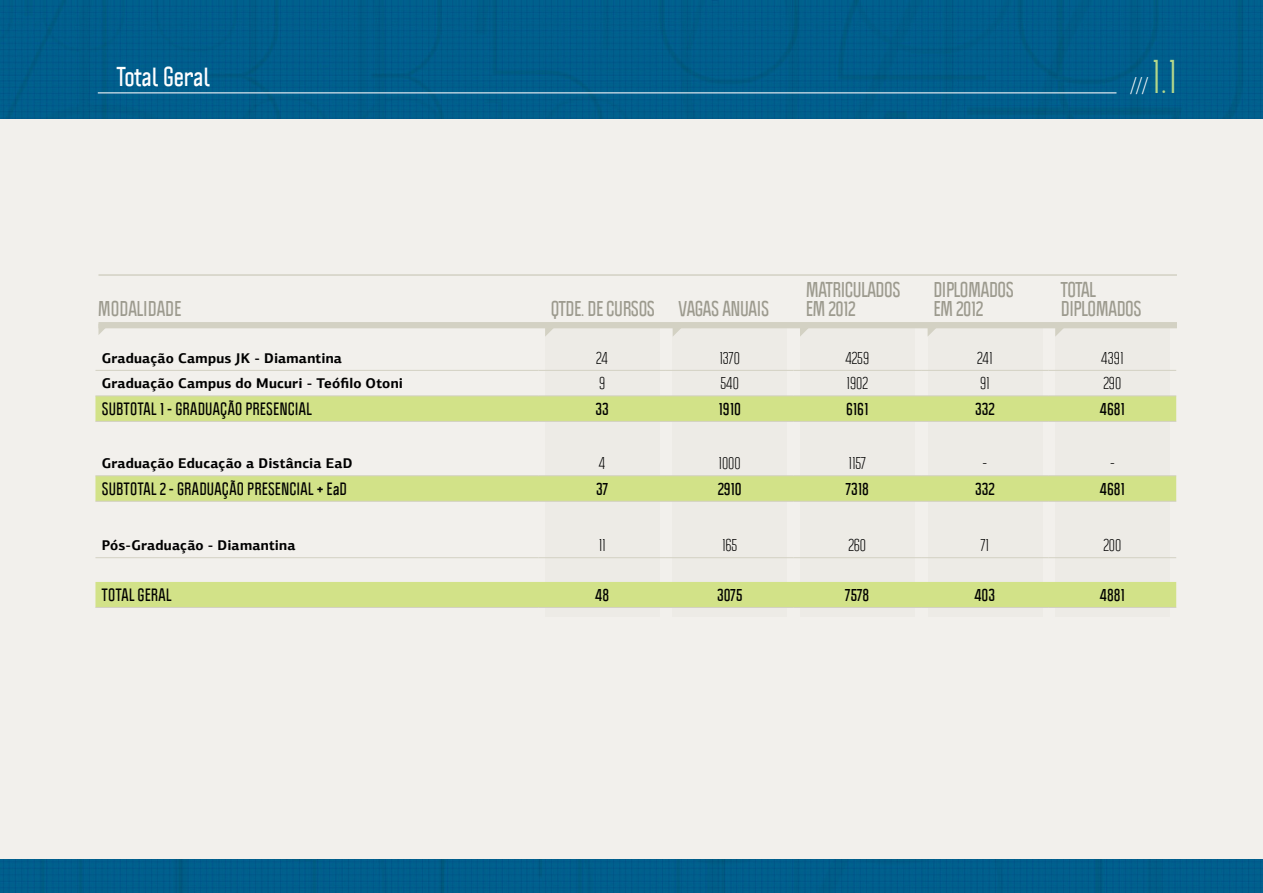
<style>
.page{position:relative;width:1263px;height:893px;background:#fff}
.page>*{position:absolute;margin:0;border:0;box-sizing:border-box;transform-origin:0 0}
.t1{font:43.35px "Politica";color:#b4d88b}
.t2{font:700 24px "Politica";color:#fff}
.t3{font:700 18.75px/18.8px "Politica";letter-spacing:-.02em;color:#9c9a8e}
.t4{font:700 18.75px "Politica";color:#9c9a8e}
.t5{font:18.6px "Politica";color:#fff}
.t6{font:700 15.6px "Politica";letter-spacing:.02em;color:#000}
.t7{font:15.6px "Politica";color:#000}
.t8{font:700 15.6px "Politica";color:#000}
.t9{font:700 15.6px "Politica";letter-spacing:.03em;color:#000}
.t10{font:700 14.1px "PF Agora Sans Pro";letter-spacing:.015em;color:#000}
</style>
<div class="page">
<div style="left:0;top:118px;width:1263px;height:775px;background:#f2f0ec"></div>
<div style="left:0;top:0;width:1263px;height:118px;background:#005e8c"></div>
<div style="left:0;top:860px;width:1263px;height:33px;background:#005e8c"></div>
<hr style="left:98px;top:92px;width:1018px;height:1px;background:#fff">
<div style="left:545px;top:322px;width:115px;height:294px;background:#ebe9e3"></div>
<div style="left:672px;top:322px;width:115px;height:294px;background:#ebe9e3"></div>
<div style="left:800px;top:322px;width:115px;height:294px;background:#ebe9e3"></div>
<div style="left:928px;top:322px;width:114px;height:294px;background:#ebe9e3"></div>
<div style="left:1055px;top:322px;width:115px;height:294px;background:#ebe9e3"></div>
<hr style="left:98px;top:274px;width:1079px;height:2px;background:#d3d1c3">
<svg style="left:98px;top:328px;width:12px;height:7px"></svg>
<svg style="left:800px;top:328px;width:9px;height:8px"></svg>
<svg style="left:545px;top:328px;width:9px;height:8px"></svg>
<svg style="left:928px;top:328px;width:8px;height:8px"></svg>
<svg style="left:673px;top:328px;width:9px;height:8px"></svg>
<svg style="left:1055px;top:328px;width:9px;height:8px"></svg>
<div style="left:98px;top:322px;width:1079px;height:6px;background:#d3d1c3"></div>
<div style="left:95px;top:396px;width:1081px;height:25px;background:#d2e288"></div>
<hr style="left:95px;top:421px;width:443px;height:1px;background:#d3d1c3">
<hr style="left:538px;top:421px;width:128px;height:1px;background:#d3d1c3">
<hr style="left:666px;top:421px;width:127px;height:1px;background:#d3d1c3">
<hr style="left:793px;top:421px;width:128px;height:1px;background:#d3d1c3">
<hr style="left:921px;top:421px;width:128px;height:1px;background:#d3d1c3">
<hr style="left:1049px;top:421px;width:127px;height:1px;background:#d3d1c3">
<hr style="left:95px;top:370px;width:443px;height:1px;background:#d3d1c3">
<hr style="left:538px;top:370px;width:128px;height:1px;background:#d3d1c3">
<hr style="left:666px;top:370px;width:127px;height:1px;background:#d3d1c3">
<hr style="left:793px;top:370px;width:128px;height:1px;background:#d3d1c3">
<hr style="left:921px;top:370px;width:128px;height:1px;background:#d3d1c3">
<hr style="left:1049px;top:370px;width:127px;height:1px;background:#d3d1c3">
<hr style="left:95px;top:395px;width:443px;height:1px;background:#d3d1c3">
<hr style="left:538px;top:395px;width:128px;height:1px;background:#d3d1c3">
<hr style="left:666px;top:395px;width:127px;height:1px;background:#d3d1c3">
<hr style="left:793px;top:395px;width:128px;height:1px;background:#d3d1c3">
<hr style="left:921px;top:395px;width:128px;height:1px;background:#d3d1c3">
<hr style="left:1049px;top:395px;width:127px;height:1px;background:#d3d1c3">
<svg style="left:95px;top:476px;width:1081px;height:25px;background:#d2e189"></svg>
<hr style="left:95px;top:475px;width:443px;height:1px;background:#d3d1c3">
<hr style="left:538px;top:475px;width:128px;height:1px;background:#d3d1c3">
<hr style="left:666px;top:475px;width:127px;height:1px;background:#d3d1c3">
<hr style="left:793px;top:475px;width:128px;height:1px;background:#d3d1c3">
<hr style="left:921px;top:475px;width:128px;height:1px;background:#d3d1c3">
<hr style="left:1049px;top:475px;width:127px;height:1px;background:#d3d1c3">
<hr style="left:95px;top:501px;width:443px;height:1px;background:#d3d1c3">
<hr style="left:538px;top:501px;width:128px;height:1px;background:#d3d1c3">
<hr style="left:666px;top:501px;width:127px;height:1px;background:#d3d1c3">
<hr style="left:793px;top:501px;width:128px;height:1px;background:#d3d1c3">
<hr style="left:921px;top:501px;width:128px;height:1px;background:#d3d1c3">
<hr style="left:1049px;top:501px;width:127px;height:1px;background:#d3d1c3">
<hr style="left:95px;top:557px;width:443px;height:1px;background:#d3d1c3">
<hr style="left:538px;top:557px;width:128px;height:1px;background:#d3d1c3">
<hr style="left:666px;top:557px;width:127px;height:1px;background:#d3d1c3">
<hr style="left:793px;top:557px;width:128px;height:1px;background:#d3d1c3">
<hr style="left:921px;top:557px;width:128px;height:1px;background:#d3d1c3">
<hr style="left:1049px;top:557px;width:127px;height:1px;background:#d3d1c3">
<div style="left:95px;top:582px;width:1081px;height:25px;background:#d2e288"></div>
<hr style="left:95px;top:607px;width:443px;height:1px;background:#d3d1c3">
<hr style="left:538px;top:607px;width:128px;height:1px;background:#d3d1c3">
<hr style="left:666px;top:607px;width:127px;height:1px;background:#d3d1c3">
<hr style="left:793px;top:607px;width:128px;height:1px;background:#d3d1c3">
<hr style="left:921px;top:607px;width:128px;height:1px;background:#d3d1c3">
<hr style="left:1049px;top:607px;width:127px;height:1px;background:#d3d1c3">
<h2 class="t2" style="left:117px;top:61px;width:95px">TOTAL GERAL</h2>
<h1 class="t1" style="left:1151px;top:49px;width:27px">1.1</h1>
<h3 class="t5" style="left:1130px;top:74px;width:19px">///</h3>
<h3 class="t4" style="left:98px;top:296px;width:85px">MODALIDADE</h3>
<h3 class="t3" style="left:551px;top:299px;width:220px">QTDE. DE CURSOS VAGAS ANUAIS</h3>
<h3 class="t3" style="left:806px;top:280px;width:96px">MATRICULADOS<br>EM 2012</h3>
<h3 class="t3" style="left:933px;top:280px;width:82px">DIPLOMADOS<br>EM 2012</h3>
<h3 class="t3" style="left:1061px;top:280px;width:82px">TOTAL<br>DIPLOMADOS</h3>
<p class="t10" style="left:102px;top:350px;width:242px">Graduação Campus JK - Diamantina</p>
<p class="t7" style="left:596px;top:348px;width:13px">24</p>
<p class="t7" style="left:719px;top:348px;width:22px">1370</p>
<p class="t7" style="left:845px;top:348px;width:25px">4259</p>
<p class="t7" style="left:977px;top:348px;width:17px">241</p>
<p class="t7" style="left:1101px;top:348px;width:24px">4391</p>
<p class="t10" style="left:102px;top:375px;width:303px">Graduação Campus do Mucuri - Teófilo Otoni</p>
<p class="t7" style="left:599px;top:373px;width:8px">9</p>
<p class="t7" style="left:720px;top:373px;width:20px">540</p>
<p class="t7" style="left:847px;top:373px;width:23px">1902</p>
<p class="t7" style="left:980px;top:373px;width:11px">91</p>
<p class="t7" style="left:1103px;top:373px;width:19px">290</p>
<p class="t6" style="left:102px;top:398px;width:212px">SUBTOTAL 1 - GRADUAÇÃO PRESENCIAL</p>
<p class="t8" style="left:595px;top:398px;width:15px">33</p>
<p class="t8" style="left:718px;top:398px;width:24px">1910</p>
<p class="t8" style="left:846px;top:398px;width:24px">6161</p>
<p class="t8" style="left:975px;top:398px;width:21px">332</p>
<p class="t8" style="left:1100px;top:398px;width:27px">4681</p>
<p class="t10" style="left:102px;top:455px;width:252px">Graduação Educação a Distância EaD</p>
<p class="t7" style="left:599px;top:453px;width:8px">4</p>
<p class="t7" style="left:719px;top:453px;width:24px">1000</p>
<p class="t7" style="left:848px;top:453px;width:19px">1157</p>
<p class="t7" style="left:982px;top:453px;width:6px">-</p>
<p class="t7" style="left:1110px;top:453px;width:6px">-</p>
<p class="t6" style="left:102px;top:478px;width:245px">SUBTOTAL 2 - GRADUAÇÃO PRESENCIAL + EAD</p>
<p class="t8" style="left:596px;top:478px;width:14px">37</p>
<p class="t8" style="left:718px;top:478px;width:26px">2910</p>
<p class="t8" style="left:846px;top:478px;width:25px">7318</p>
<p class="t8" style="left:975px;top:478px;width:21px">332</p>
<p class="t8" style="left:1100px;top:478px;width:27px">4681</p>
<p class="t10" style="left:102px;top:536px;width:195px">Pós-Graduação - Diamantina</p>
<p class="t7" style="left:599px;top:535px;width:8px">11</p>
<p class="t7" style="left:722px;top:535px;width:17px">165</p>
<p class="t7" style="left:848px;top:535px;width:19px">260</p>
<p class="t7" style="left:981px;top:535px;width:10px">71</p>
<p class="t7" style="left:1103px;top:535px;width:19px">200</p>
<p class="t9" style="left:102px;top:584px;width:71px">TOTAL GERAL</p>
<p class="t8" style="left:595px;top:584px;width:15px">48</p>
<p class="t8" style="left:717px;top:584px;width:27px">3075</p>
<p class="t8" style="left:845px;top:584px;width:25px">7578</p>
<p class="t8" style="left:974px;top:584px;width:22px">403</p>
<p class="t8" style="left:1100px;top:584px;width:27px">4881</p>
</div>
